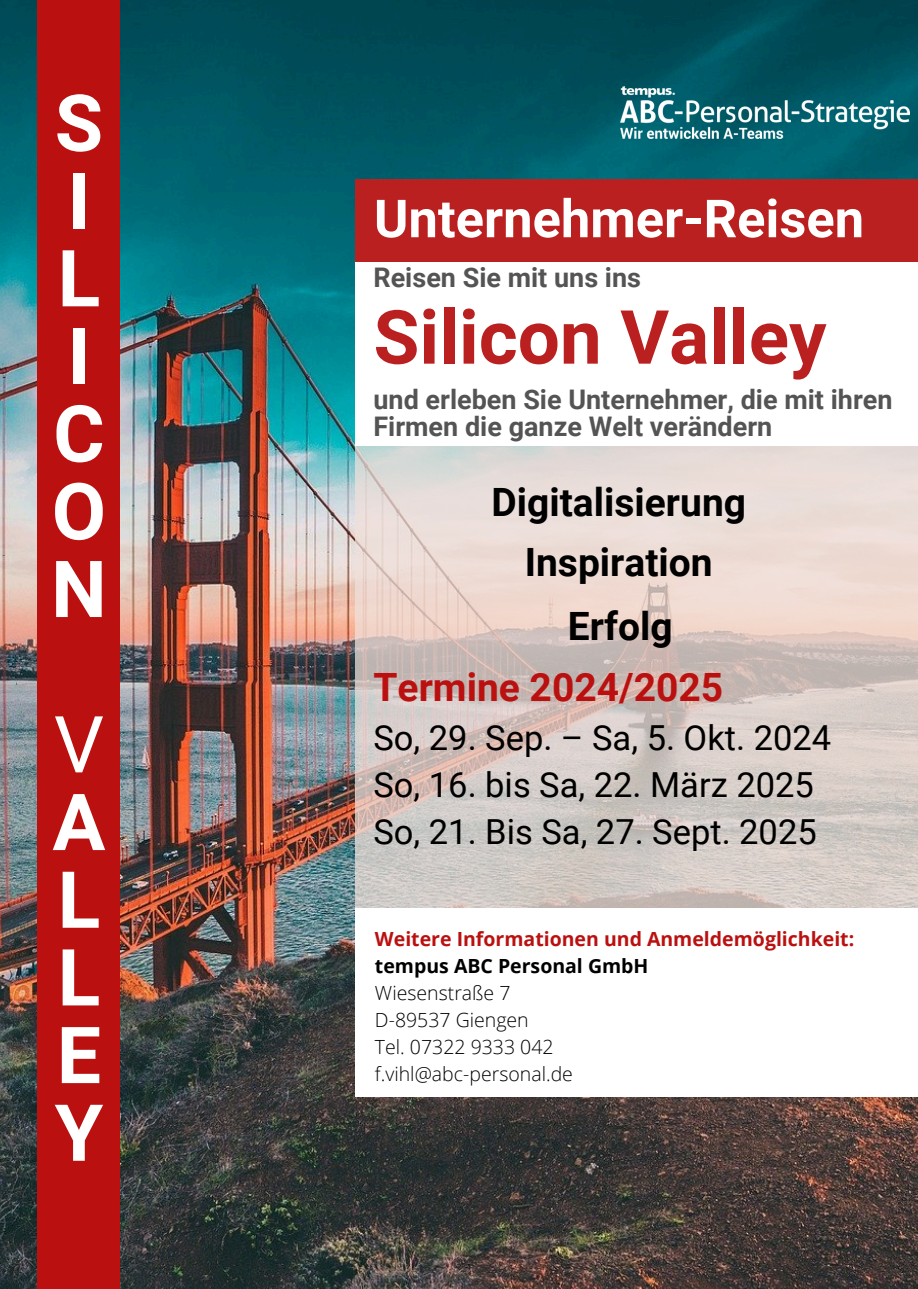
<style>
.page{position:relative;width:918px;height:1289px;background:#fff}
.page>*{position:absolute;margin:0;border:0;box-sizing:border-box;transform-origin:0 0}
.t1{font:700 78.75px/77.7px "Roboto";color:#fff}
.t2{font:700 74.7px "Roboto";color:#bb2020}
.t3{font:700 52.5px "Roboto";color:#fff}
.t4{font:700 39px "Roboto";color:#000}
.t5{font:700 39px "Roboto";color:#bb1010}
.t6{font:34.5px/47.2px "Roboto";color:#000}
.t7{font:700 27px/27px "Roboto";color:#545454}
.t8{font:300 19.5px "Open Sans";color:#000}
.t9{font:700 19.5px "Open Sans";color:#bb1010}
.t10{font:700 19.5px "Open Sans";color:#000}
.s1{font-weight:400}
</style>
<div class="page">
<img style="left:0;top:0;width:918px;height:1288px">
<div style="left:37px;top:0;width:83px;height:1288px;background:#bb1010"></div>
<svg style="left:355px;top:445px;width:563px;height:463px;background:#dbcec9"></svg>
<div style="left:355px;top:179px;width:563px;height:83px;background:#bb2020"></div>
<div style="left:355px;top:908px;width:563px;height:188px;background:#fff"></div>
<div style="left:355px;top:262px;width:563px;height:183px;background:#fff"></div>
<img style="left:621px;top:86px;width:289px;height:57px">
<h2 class="t1" style="left:51px;top:85px;width:57px">S<br>I<br>L<br>I<br>C<br>O<br>N</h2>
<p class="t1" style="left:52px;top:706px;width:54px;text-align:justify"><span class="s1">V </span>A L L E Y</p>
<h6 class="t3" style="left:374px;top:188px;width:492px">Unternehmer-Reisen</h6>
<p class="t7" style="left:374px;top:264px;width:269px">Reisen Sie mit uns ins</p>
<p class="t2" style="left:374px;top:294px;width:455px">Silicon Valley</p>
<h3 class="t7" style="left:374px;top:386px;width:521px">und erleben Sie Unternehmer, die mit ihren<br>Firmen die ganze Welt verändern</h3>
<h5 class="t4" style="left:492px;top:480px;width:256px">Digitalisierung</h5>
<h5 class="t4" style="left:525px;top:539px;width:190px">Inspiration</h5>
<h5 class="t4" style="left:568px;top:603px;width:106px">Erfolg</h5>
<h4 class="t5" style="left:374px;top:664px;width:351px">Termine 2024/2025</h4>
<h4 class="t6" style="left:374px;top:714px;width:459px">So, 29. Sep. – Sa, 5. Okt. 2024<br>So, 16. bis Sa, 22. März 2025</h4>
<p class="t6" style="left:374px;top:808px;width:445px">So, 21. Bis Sa, 27. Sept. 2025</p>
<p class="t9" style="left:375px;top:924px;width:481px">Weitere Informationen und Anmeldemöglichkeit:</p>
<p class="t10" style="left:375px;top:951px;width:275px">tempus ABC Personal GmbH</p>
<p class="t8" style="left:375px;top:978px;width:137px">Wiesenstraße 7</p>
<p class="t8" style="left:375px;top:1005px;width:155px">D-89537 Giengen</p>
<p class="t8" style="left:375px;top:1032px;width:180px">Tel. 07322 9333 042</p>
<p class="t8" style="left:375px;top:1059px;width:200px">f.vihl@abc-personal.de</p>
</div>
